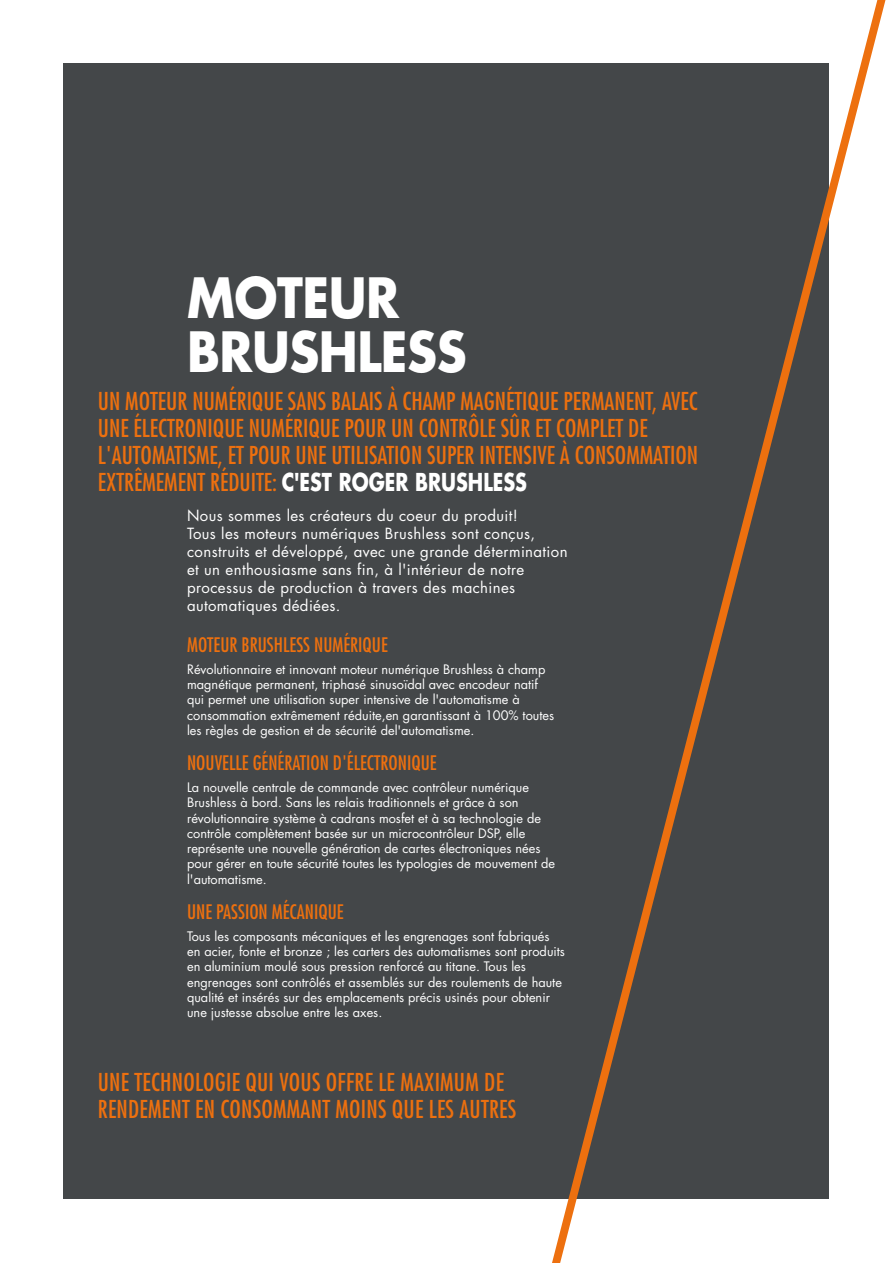
<style>
.page{position:relative;width:893px;height:1263px;background:#fff}
.page>*{position:absolute;margin:0;border:0;box-sizing:border-box;transform-origin:0 0}
.t1{font:700 54px/54px "Futura";letter-spacing:-.01em;color:#fff;scale:.9 1}
.t2{font:condensed 24px/27px "Futura";color:#ed700f}
.t3{font:condensed 19.5px "Futura";color:#ed700f}
.t4{font:15px/18px "Futura";letter-spacing:.025em;color:#fff}
.t5{font:12.75px/15.3px "Futura";color:#fff}
.s1{font-weight:700;font-stretch:normal;color:#fff}
</style>
<div class="page">
<div style="left:64px;top:64px;width:765px;height:1135px;background:#444749"></div>
<svg style="left:543px;top:0;width:343px;height:1263px"></svg>
<h1 class="t1" style="left:187px;top:270px;width:312px">MOTEUR<br>BRUSHLESS</h1>
<p class="t2" style="left:98px;top:387px;width:602px">UN MOTEUR NUMÉRIQUE SANS BALAIS À CHAMP MAGNÉTIQUE PERMANENT, AVEC UNE ÉLECTRONIQUE NUMÉRIQUE POUR UN CONTRÔLE SÛR ET COMPLET DE L'AUTOMATISME, ET POUR UNE UTILISATION SUPER INTENSIVE À CONSOMMATION EXTRÊMEMENT RÉDUITE: <span class="s1">C'EST ROGER BRUSHLESS</span></p>
<p class="t4" style="left:187px;top:506px;width:382px">Nous sommes les créateurs du coeur du produit!<br>Tous les moteurs numériques Brushless sont conçus, construits et développé, avec une grande détermination et un enthousiasme sans fin, à l'intérieur de notre processus de production à travers des machines automatiques dédiées.</p>
<h3 class="t3" style="left:187px;top:633px;width:202px">MOTEUR BRUSHLESS NUMÉRIQUE</h3>
<p class="t5" style="left:187px;top:662px;width:369px">Révolutionnaire et innovant moteur numérique Brushless à champ magnétique permanent, triphasé sinusoïdal avec encodeur natif qui permet une utilisation super intensive de l'automatisme à consommation extrêmement réduite,en garantissant à 100% toutes les règles de gestion et de sécurité del'automatisme.</p>
<h3 class="t3" style="left:187px;top:751px;width:251px">NOUVELLE GÉNÉRATION D'ÉLECTRONIQUE</h3>
<p class="t5" style="left:187px;top:780px;width:369px">La nouvelle centrale de commande avec contrôleur numérique Brushless à bord. Sans les relais traditionnels et grâce à son révolutionnaire système à cadrans mosfet et à sa technologie de contrôle complètement basée sur un microcontrôleur DSP, elle représente une nouvelle génération de cartes électroniques nées pour gérer en toute sécurité toutes les typologies de mouvement de l'automatisme.</p>
<h3 class="t3" style="left:187px;top:899px;width:158px">UNE PASSION MÉCANIQUE</h3>
<p class="t5" style="left:187px;top:928px;width:379px">Tous les composants mécaniques et les engrenages sont fabriqués en acier, fonte et bronze ; les carters des automatismes sont produits en aluminium moulé sous pression renforcé au titane. Tous les engrenages sont contrôlés et assemblés sur des roulements de haute qualité et insérés sur des emplacements précis usinés pour obtenir une justesse absolue entre les axes.</p>
<h2 class="t2" style="left:98px;top:1068px;width:420px">UNE TECHNOLOGIE QUI VOUS OFFRE LE MAXIMUM DE<br>RENDEMENT EN CONSOMMANT MOINS QUE LES AUTRES</h2>
</div>
